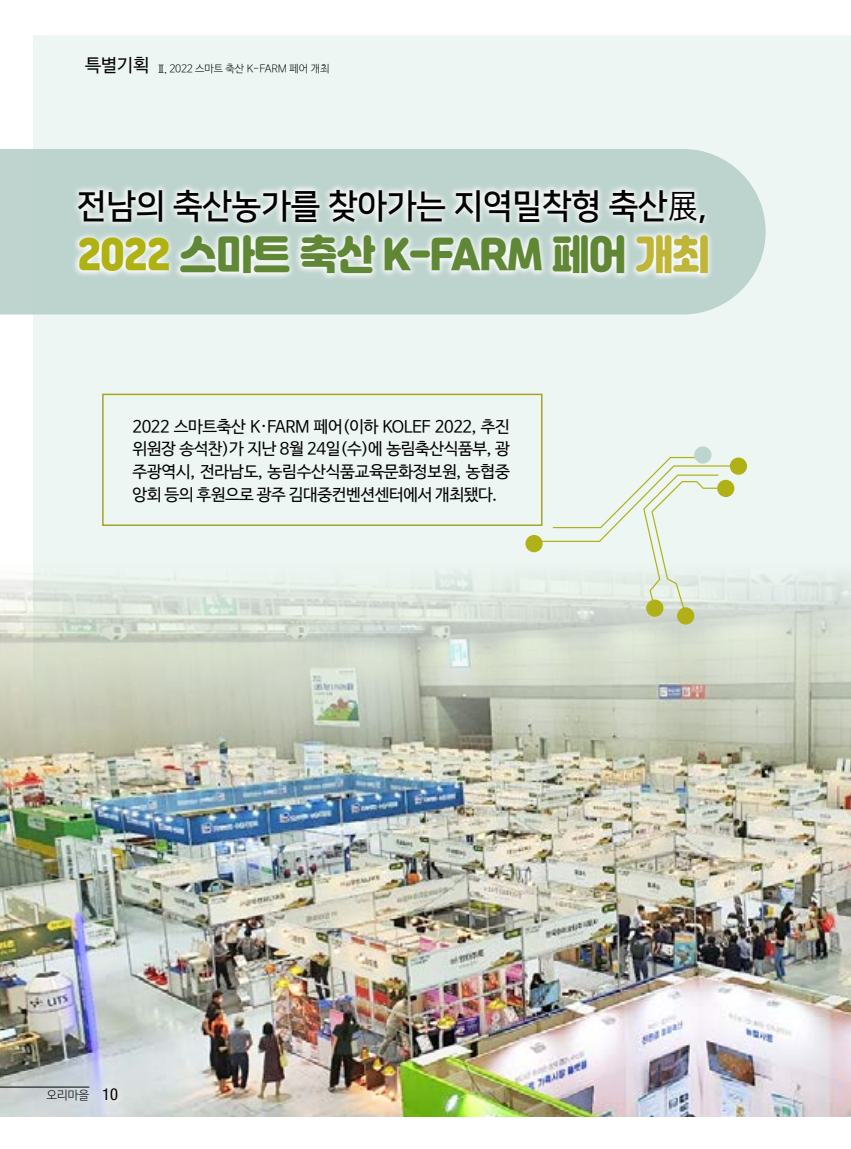
<style>
.page{position:relative;width:851px;height:1149px;background:#fff}
.page>*{position:absolute;margin:0;border:0;box-sizing:border-box;transform-origin:0 0}
.t1{font:40.5px "Jalnan OTF";letter-spacing:-.03em;color:#5f8735;scale:.94 1}
.t2{font:34.2px "Nanum Square OTFB";letter-spacing:-.02em;color:#000}
.t3{font:16.5px/22.5px "Nanum Barun Gothic OTF";letter-spacing:-.02em;color:#000;text-align:justify}
.t4{font:12px "Nanum Barun Gothic OTF Light";color:#040000}
.t5{font:10.5px "Nanum Barun Gothic OTF Light";color:#000}
.s1{font-family:"Nanum Barun Gothic OTF";font-size:18px}
.s2{font-family:"Nanum Myeongjo";font-size:11.25px}
.s3{font-family:"Nanum Gothic OTF"}
.s4{color:#b0b213}
.s5{color:#bfb539}
.s6{font-family:"Helvetica Neue LT Std";font-stretch:condensed;font-size:16.5px;color:#000}
</style>
<div class="page">
<div style="left:33px;top:35px;width:817px;height:1080px;background:#edf6f2"></div>
<div style="left:102px;top:393px;width:440px;height:133px;border:2px solid #a4a525"></div>
<div style="left:0;top:149px;width:765px;height:165px;background:#bdd3cd"></div>
<svg style="left:72px;top:182px;width:641px;height:99px"></svg>
<img style="left:0;top:573px;width:850px;height:542px">
<hr style="left:0;top:1086px;width:89px;height:1px;background:#000">
<div style="left:525px;top:535px;width:17px;height:17px;background:#afb116;border-radius:50%"></div>
<div style="left:677px;top:607px;width:17px;height:17px;background:#afb116;border-radius:50%"></div>
<div style="left:729px;top:457px;width:18px;height:17px;background:#afb116;border-radius:50%"></div>
<svg style="left:535px;top:457px;width:207px;height:163px"></svg>
<div style="left:694px;top:446px;width:17px;height:17px;background:#bcd5cf;border-radius:50%"></div>
<p class="t5" style="left:85px;top:64px;width:246px"><span class="s1">특별기획</span> <span class="s2">Ⅱ.</span> 2022 스마트 축산 K-FARM 페어 개최</p>
<h2 class="t2" style="left:77px;top:188px;width:632px">전남의 축산농가를 찾아가는 지역밀착형 축산<span class="s3">展</span>,</h2>
<h1 class="t1" style="left:77px;top:227px;width:674px"><span class="s4">2022</span> 스마트 축산 K-FARM 페어 <span class="s5">개최</span></h1>
<p class="t3" style="left:132px;top:416px;width:379px">2022 스마트축산 K・FARM 페어(이하 KOLEF 2022, 추진 위원장 송석찬)가 지난 8월 24일(수)에 농림축산식품부, 광 주광역시, 전라남도, 농림수산식품교육문화정보원, 농협중 앙회 등의 후원으로 광주 김대중컨벤션센터에서 개최됐다.</p>
<p class="t4" style="left:46px;top:1088px;width:73px">오리마을 <span class="s6">10</span></p>
</div>
